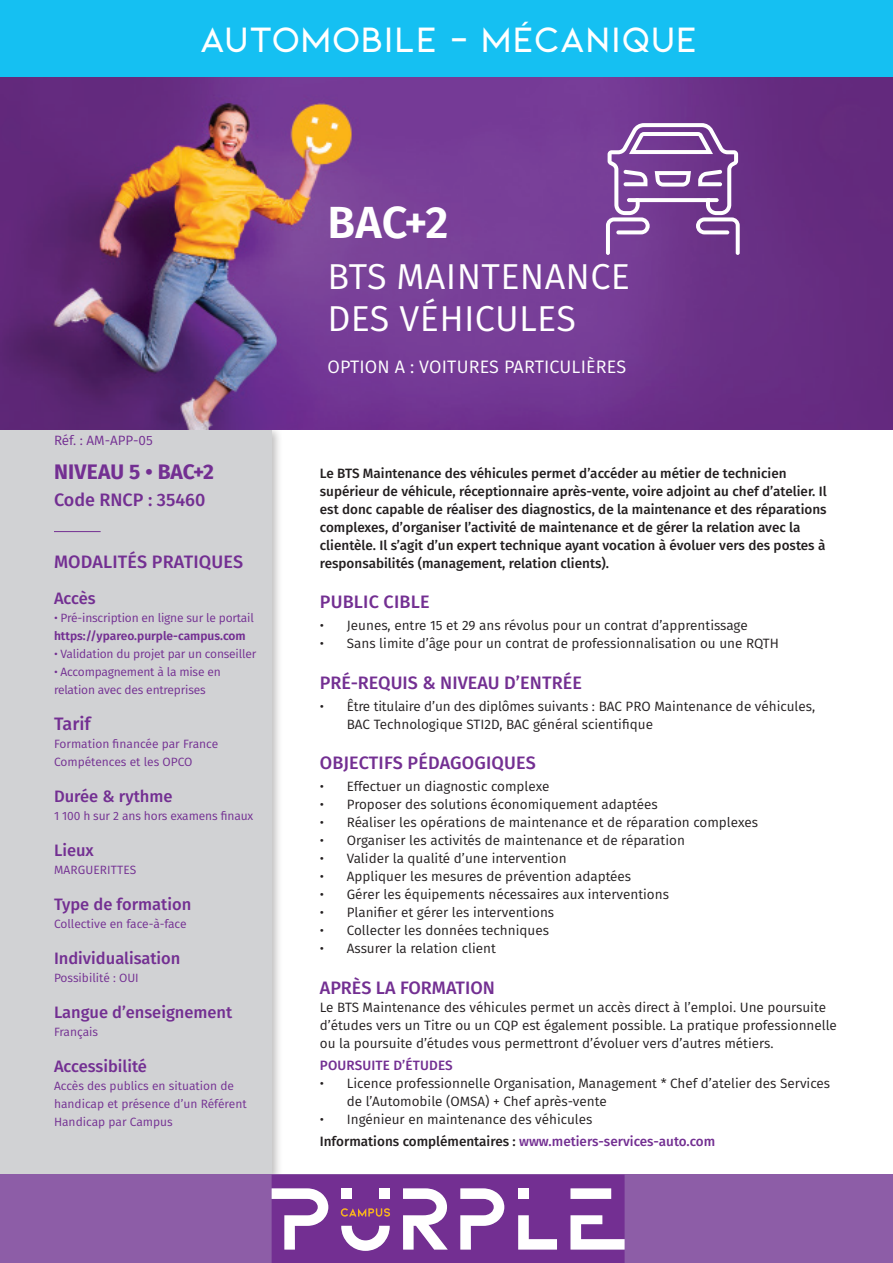
<style>
.page{position:relative;width:893px;height:1263px;background:#fff}
.page>*{position:absolute;margin:0;border:0;box-sizing:border-box;transform-origin:0 0}
.t1{font:600 45px "Fira Sans";color:#fff}
.t2{font:600 37.5px "Kiona";color:#fff}
.t3{font:36px "Fira Sans";letter-spacing:.01em;color:#fff}
.t4{font:700 21px "Fira Sans";letter-spacing:.01em;color:#732f92}
.t5{font:500 18px "Fira Sans";color:#732f92}
.t6{font:18px "Fira Sans";letter-spacing:.01em;color:#fff}
.t7{font:500 16.5px "Fira Sans";color:#732f92}
.t8{font:13.5px/18px "Fira Sans";color:#231f20}
.t9{font:500 13.5px/18px "Fira Sans";color:#231f20}
.t10{font:500 13.5px "Fira Sans";color:#732f92}
.t11{font:13.5px "Fira Sans";color:#732f92}
.t12{font:12px/18px "Fira Sans";letter-spacing:-.01em;color:#732f92}
.t13{font:12px "Fira Sans";letter-spacing:.01em;color:#732f92}
.s1{font-weight:600}
.s2{color:#231f20}
</style>
<div class="page">
<hr style="left:892px;top:469px;width:1px;height:39px;background:#732f92">
<div style="left:0;top:425px;width:283px;height:761px;background:#231f20;opacity:.3"></div>
<div style="left:0;top:430px;width:272px;height:745px;background:#d1d2d4"></div>
<hr style="left:54px;top:531px;width:47px;height:1px;background:#732f92">
<img style="left:0;top:77px;width:893px;height:353px">
<div style="left:0;top:0;width:893px;height:77px;background:#15c0f2"></div>
<div style="left:0;top:1175px;width:893px;height:88px;background:#8d5da7"></div>
<svg style="left:272px;top:1175px;width:353px;height:88px;background:#9460aa"></svg>
<svg style="left:606px;top:123px;width:134px;height:132px"></svg>
<p class="t2" style="left:199px;top:19px;width:500px">AUTOMOBILE - MÉCANIQUE</p>
<p class="t11" style="left:54px;top:430px;width:100px">Réf. : AM-APP-05</p>
<p class="t4" style="left:54px;top:454px;width:161px">NIVEAU 5 • BAC+2</p>
<p class="t5" style="left:54px;top:485px;width:153px">Code RNCP : 35460</p>
<p class="t5" style="left:54px;top:547px;width:191px">MODALITÉS PRATIQUES</p>
<p class="t7" style="left:54px;top:585px;width:43px">Accès</p>
<p class="t12" style="left:54px;top:608px;width:201px">• Pré-inscription en ligne sur le portail <span class="s1">https://ypareo.purple-campus.com</span></p>
<p class="t12" style="left:54px;top:644px;width:204px">• Validation du projet par un conseiller</p>
<p class="t12" style="left:54px;top:662px;width:168px">• Accompagnement à la mise en relation avec des entreprises</p>
<p class="t5" style="left:54px;top:709px;width:38px">Tarif</p>
<p class="t12" style="left:54px;top:734px;width:166px">Formation financée par France<br>Compétences et les OPCO</p>
<p class="t7" style="left:54px;top:783px;width:120px">Durée &amp; rythme</p>
<p class="t12" style="left:54px;top:806px;width:201px">1 100 h sur 2 ans hors examens finaux</p>
<p class="t7" style="left:54px;top:837px;width:41px">Lieux</p>
<p class="t13" style="left:54px;top:861px;width:84px">MARGUERITTES</p>
<p class="t7" style="left:54px;top:891px;width:139px">Type de formation</p>
<p class="t12" style="left:54px;top:914px;width:134px">Collective en face-à-face</p>
<p class="t7" style="left:54px;top:945px;width:128px">Individualisation</p>
<p class="t12" style="left:54px;top:968px;width:86px">Possibilité : OUI</p>
<p class="t7" style="left:54px;top:999px;width:180px">Langue d’enseignement</p>
<p class="t12" style="left:54px;top:1022px;width:46px">Français</p>
<p class="t7" style="left:54px;top:1053px;width:94px">Accessibilité</p>
<p class="t12" style="left:54px;top:1076px;width:194px">Accès des publics en situation de handicap et présence d’un Référent<br>Handicap par Campus</p>
<p class="t1" style="left:327px;top:186px;width:122px">BAC+2</p>
<p class="t3" style="left:327px;top:249px;width:304px">BTS MAINTENANCE</p>
<p class="t3" style="left:327px;top:291px;width:250px">DES VÉHICULES</p>
<p class="t6" style="left:327px;top:353px;width:300px">OPTION A : VOITURES PARTICULIÈRES</p>
<p class="t9" style="left:320px;top:463px;width:508px">Le BTS Maintenance des véhicules permet d’accéder au métier de technicien supérieur de véhicule, réceptionnaire après-vente, voire adjoint au chef d’atelier. Il est donc capable de réaliser des diagnostics, de la maintenance et des réparations complexes, d’organiser l’activité de maintenance et de gérer la relation avec la clientèle. Il s’agit d’un expert technique ayant vocation à évoluer vers des postes à responsabilités (management, relation clients).</p>
<p class="t5" style="left:320px;top:587px;width:111px">PUBLIC CIBLE</p>
<p class="t8" style="left:320px;top:616px;width:429px">• Jeunes, entre 15 et 29 ans révolus pour un contrat d’apprentissage</p>
<p class="t8" style="left:320px;top:634px;width:461px">• Sans limite d’âge pour un contrat de professionnalisation ou une RQTH</p>
<p class="t5" style="left:320px;top:668px;width:264px">PRÉ-REQUIS &amp; NIVEAU D’ENTRÉE</p>
<p class="t8" style="left:347px;top:697px;width:470px;text-indent:-27px">• Être titulaire d’un des diplômes suivants : BAC PRO Maintenance de véhicules,<br>BAC Technologique STI2D, BAC général scientifique</p>
<p class="t5" style="left:320px;top:748px;width:217px">OBJECTIFS PÉDAGOGIQUES</p>
<p class="t8" style="left:320px;top:777px;width:231px">• Effectuer un diagnostic complexe</p>
<p class="t8" style="left:320px;top:795px;width:339px">• Proposer des solutions économiquement adaptées</p>
<p class="t8" style="left:320px;top:813px;width:440px">• Réaliser les opérations de maintenance et de réparation complexes</p>
<p class="t8" style="left:320px;top:831px;width:367px">• Organiser les activités de maintenance et de réparation</p>
<p class="t8" style="left:320px;top:849px;width:248px">• Valider la qualité d’une intervention</p>
<p class="t8" style="left:320px;top:867px;width:313px">• Appliquer les mesures de prévention adaptées</p>
<p class="t8" style="left:320px;top:885px;width:351px">• Gérer les équipements nécessaires aux interventions</p>
<p class="t8" style="left:320px;top:903px;width:236px">• Planifier et gérer les interventions</p>
<p class="t8" style="left:320px;top:921px;width:231px">• Collecter les données techniques</p>
<p class="t8" style="left:320px;top:939px;width:178px">• Assurer la relation client</p>
<p class="t5" style="left:320px;top:973px;width:177px">APRÈS LA FORMATION</p>
<p class="t8" style="left:320px;top:998px;width:519px">Le BTS Maintenance des véhicules permet un accès direct à l’emploi. Une poursuite d’études vers un Titre ou un CQP est également possible. La pratique professionnelle ou la poursuite d’études vous permettront d’évoluer vers d’autres métiers.</p>
<p class="t10" style="left:320px;top:1054px;width:134px">POURSUITE D’ÉTUDES</p>
<p class="t8" style="left:347px;top:1074px;width:485px;text-indent:-27px">• Licence professionnelle Organisation, Management * Chef d’atelier des Services de l’Automobile (OMSA) + Chef après-vente</p>
<p class="t8" style="left:320px;top:1110px;width:274px">• Ingénieur en maintenance des véhicules</p>
<p class="t10" style="left:320px;top:1131px;width:397px"><span class="s2">Informations complémentaires :</span> www.metiers-services-auto.com</p>
</div>
